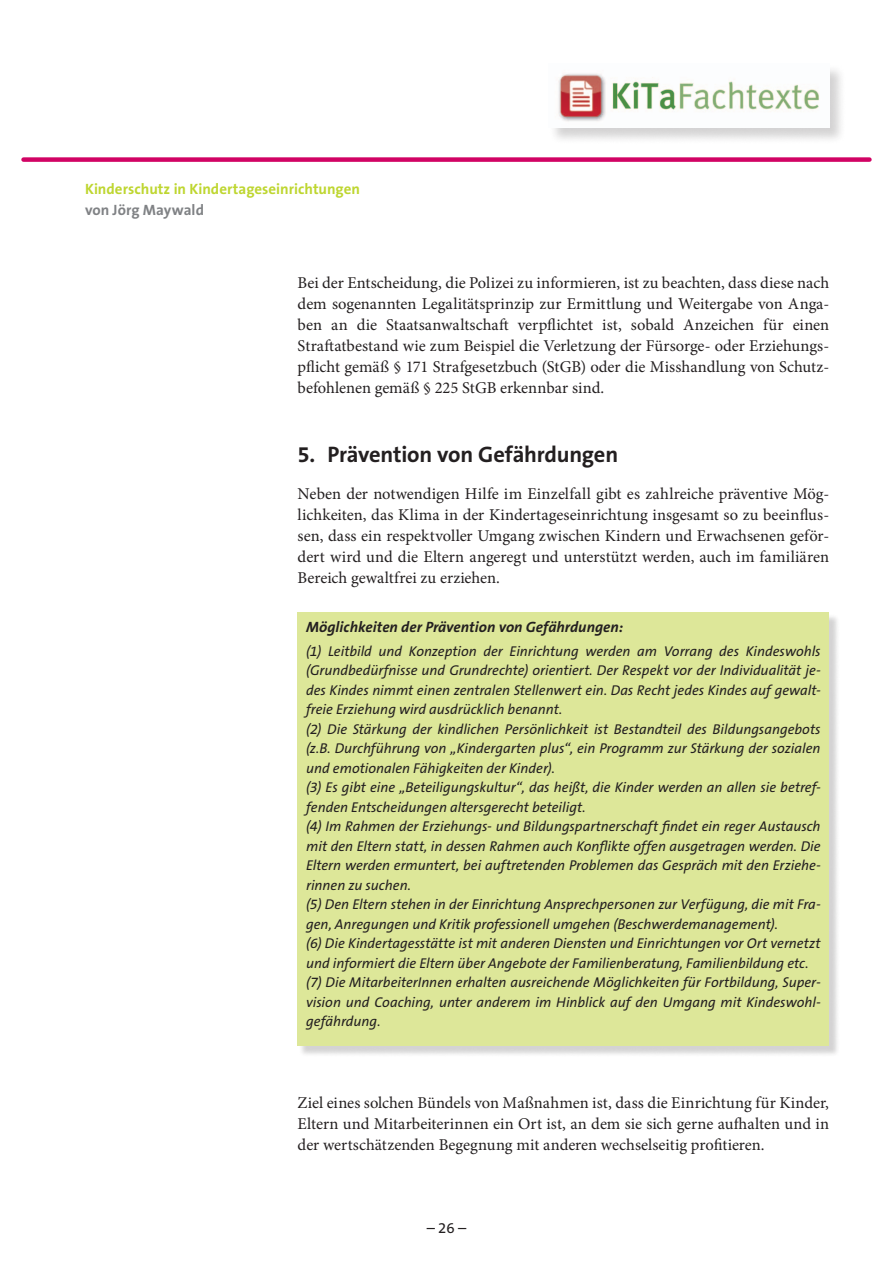
<style>
.page{position:relative;width:893px;height:1263px;background:#fff}
.page>*{position:absolute;margin:0;border:0;box-sizing:border-box;transform-origin:0 0}
.Überschrift_1{font:700 22.5px "The Sans B7";letter-spacing:-.01em;color:#231f20}
.Studientext-Fließtex{font:16.5px/21px "Minion Pro";letter-spacing:-.005em;color:#231f20;text-align:justify}
.Farbiger_Kasten_-_Üb{font:italic 700 15px "The Sans B7";letter-spacing:.005em;color:#231f20}
.t1{font:700 15px "The Sans B7";color:#bed630}
.t2{font:700 15px "The Sans B7";letter-spacing:.005em;color:#808285}
.t3{font:15px "The Sans B5 Plain";color:#231f20}
.Farbiger_Kasten{font:italic 14.25px/19.5px "The Sans B5 Plain";color:#231f20;text-align:justify}
</style>
<div class="page">
<div style="left:24px;top:157px;width:845px;height:5px;background:#d10364"></div>
<div style="left:548px;top:63px;width:298px;height:82px;background:#231f20;opacity:.2"></div>
<img style="left:549px;top:64px;width:280px;height:64px">
<div style="left:299px;top:614px;width:541px;height:443px;background:#231f20;opacity:.2"></div>
<div style="left:298px;top:612px;width:531px;height:434px;background:#dde799"></div>
<p class="t1" style="left:85px;top:181px;width:276px">Kinderschutz in Kindertageseinrichtungen</p>
<p class="t2" style="left:85px;top:202px;width:120px">von Jörg Maywald</p>
<p class="Studientext-Fließtex" style="left:298px;top:273px;width:533px">Bei der Entscheidung, die Polizei zu informieren, ist zu beachten, dass diese nach dem sogenannten Legalitätsprinzip zur Ermittlung und Weitergabe von Anga&shy;ben an die Staatsanwaltschaft verpflichtet ist, sobald Anzeichen für einen Straftatbestand wie zum Beispiel die Verletzung der Fürsorge- oder Erziehungs&shy;pflicht gemäß § 171 Strafgesetzbuch (StGB) oder die Misshandlung von Schutz&shy;befohlenen gemäß § 225 StGB erkennbar sind.</p>
<p class="Überschrift_1" style="left:298px;top:442px;width:322px">5. Prävention von Gefährdungen</p>
<p class="Studientext-Fließtex" style="left:298px;top:483px;width:533px">Neben der notwendigen Hilfe im Einzelfall gibt es zahlreiche präventive Mög&shy;lichkeiten, das Klima in der Kindertageseinrichtung insgesamt so zu beeinflus&shy;sen, dass ein respektvoller Umgang zwischen Kindern und Erwachsenen geför&shy;dert wird und die Eltern angeregt und unterstützt werden, auch im familiären Bereich gewaltfrei zu erziehen.</p>
<p class="Farbiger_Kasten_-_Üb" style="left:306px;top:619px;width:318px">Möglichkeiten der Prävention von Gefährdungen:</p>
<p class="Farbiger_Kasten" style="left:306px;top:642px;width:516px">(1) Leitbild und Konzeption der Einrichtung werden am Vorrang des Kindeswohls (Grundbedürfnisse und Grundrechte) orientiert. Der Respekt vor der Individualität je&shy;des Kindes nimmt einen zentralen Stellenwert ein. Das Recht jedes Kindes auf gewalt&shy;freie Erziehung wird ausdrücklich benannt.</p>
<p class="Farbiger_Kasten" style="left:306px;top:720px;width:516px">(2) Die Stärkung der kindlichen Persönlichkeit ist Bestandteil des Bildungsangebots (z.B. Durchführung von „Kindergarten plus“, ein Programm zur Stärkung der sozialen und emotionalen Fähigkeiten der Kinder).</p>
<p class="Farbiger_Kasten" style="left:306px;top:778px;width:516px">(3) Es gibt eine „Beteiligungskultur“, das heißt, die Kinder werden an allen sie betref&shy;fenden Entscheidungen altersgerecht beteiligt.</p>
<p class="Farbiger_Kasten" style="left:306px;top:817px;width:516px">(4) Im Rahmen der Erziehungs- und Bildungspartnerschaft findet ein reger Austausch mit den Eltern statt, in dessen Rahmen auch Konflikte offen ausgetragen werden. Die Eltern werden ermuntert, bei auftretenden Problemen das Gespräch mit den Erziehe&shy;rinnen zu suchen.</p>
<p class="Farbiger_Kasten" style="left:306px;top:895px;width:516px">(5) Den Eltern stehen in der Einrichtung Ansprechpersonen zur Verfügung, die mit Fra&shy;gen, Anregungen und Kritik professionell umgehen (Beschwerdemanagement).</p>
<p class="Farbiger_Kasten" style="left:306px;top:934px;width:516px">(6) Die Kindertagesstätte ist mit anderen Diensten und Einrichtungen vor Ort vernetzt und informiert die Eltern über Angebote der Familienberatung, Familienbildung etc.</p>
<p class="Farbiger_Kasten" style="left:306px;top:973px;width:516px">(7) Die MitarbeiterInnen erhalten ausreichende Möglichkeiten für Fortbildung, Super&shy;vision und Coaching, unter anderem im Hinblick auf den Umgang mit Kindeswohl&shy;gefährdung.</p>
<p class="Studientext-Fließtex" style="left:298px;top:1092px;width:533px">Ziel eines solchen Bündels von Maßnahmen ist, dass die Einrichtung für Kinder, Eltern und Mitarbeiterinnen ein Ort ist, an dem sie sich gerne aufhalten und in der wertschätzenden Begegnung mit anderen wechselseitig profitieren.</p>
<p class="t3" style="left:427px;top:1219px;width:41px">– 26 –</p>
</div>
